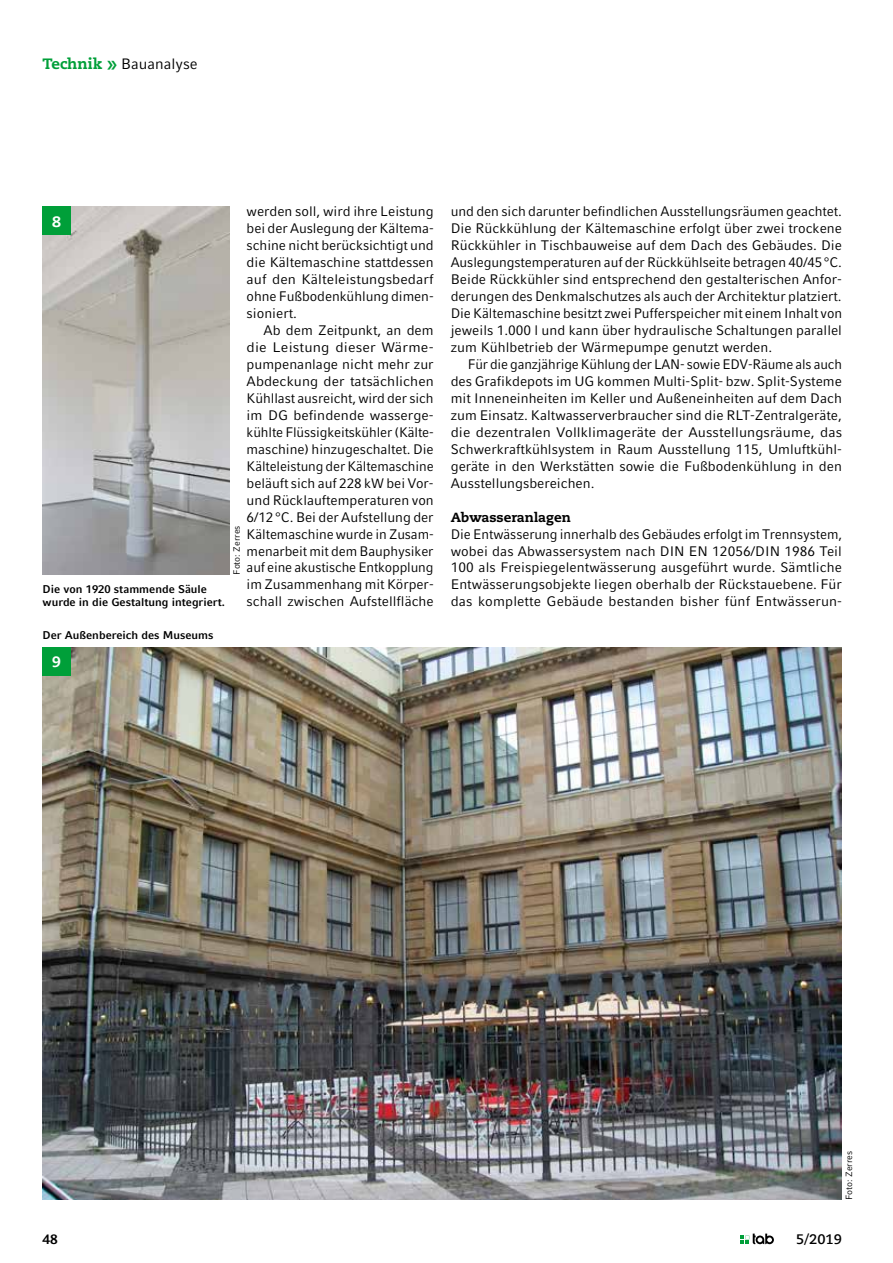
<style>
.page{position:relative;width:893px;height:1263px;background:#fff}
.page>*{position:absolute;margin:0;border:0;box-sizing:border-box;transform-origin:0 0}
.t1{font:15px "Compatil Fact LT Pro";color:#000}
.t2{font:800 15px "Caecilia LT Std";color:#fff}
.t3{font:13.8px/17px "Compatil Fact LT Pro";color:#000;text-align:justify}
.t4{font:13.8px/17px "Compatil Fact LT Pro";color:#000;text-align:justify;scale:.96 1}
.t5{font:700 13.8px "Caecilia LT Std";color:#000}
.t6{font:700 13.8px "Compatil Fact LT Pro";color:#000}
.t7{font:800 13.2px "Caecilia LT Std";color:#000}
.t8{font:700 11.25px/13.5px "Compatil Fact LT Pro";color:#000}
.t9{font:9px "Compatil Fact LT Pro";color:#000}
.s1{font-family:"Caecilia LT Std";font-weight:800;color:#009f39}
.s2{font-weight:700;font-size:21px;color:#009f39}
</style>
<div class="page">
<svg style="left:740px;top:1233px;width:34px;height:11px"></svg>
<img style="left:43px;top:647px;width:799px;height:553px">
<img style="left:43px;top:207px;width:187px;height:367px">
<div style="left:43px;top:207px;width:28px;height:28px;background:#009f39"></div>
<div style="left:43px;top:647px;width:28px;height:29px;background:#009f39"></div>
<p class="t1" style="left:43px;top:55px;width:157px"><span class="s1">Technik</span> <span class="s2">»</span> Bauanalyse</p>
<p class="t2" style="left:52px;top:212px;width:10px">8</p>
<p class="t8" style="left:43px;top:582px;width:184px">Die von 1920 stammende Säule wurde in die Gestaltung integriert.</p>
<p class="t8" style="left:43px;top:628px;width:172px">Der Außenbereich des Museums</p>
<p class="t2" style="left:52px;top:653px;width:10px">9</p>
<p class="t3" style="left:247px;top:203px;width:189px">werden soll, wird ihre Leistung bei der Auslegung der Kältema&shy;schine nicht berücksichtigt und die Kältemaschine stattdessen auf den Kälteleistungsbedarf ohne Fußbodenkühlung dimen&shy;sioniert.</p>
<p class="t3" style="left:247px;top:322px;width:189px;text-indent:17px">Ab dem Zeitpunkt, an dem die Leistung dieser Wärme&shy;pumpenanlage nicht mehr zur Abdeckung der tatsächlichen Kühllast ausreicht, wird der sich im DG befindende wasserge&shy;kühlte Flüssigkeitskühler (Kälte&shy;maschine) hinzugeschaltet. Die Kälteleistung der Kältemaschine beläuft sich auf 228 kW bei Vor&shy;und Rücklauftemperaturen von 6/12°C. Bei der Aufstellung der Kältemaschine wurde in Zusam&shy;menarbeit mit dem Bauphysiker auf eine akustische Entkopplung im Zusammenhang mit Körper&shy;schall zwischen Aufstellfläche</p>
<p class="t9" style="left:231px;top:574px;width:50px;rotate:-90deg">Foto: Zerres</p>
<p class="t3" style="left:451px;top:203px;width:393px">und den sich darunter befindlichen Ausstellungsräumen geachtet.<br>Die Rückkühlung der Kältemaschine erfolgt über zwei trockene Rückkühler in Tischbauweise auf dem Dach des Gebäudes. Die Auslegungstemperaturen auf der Rückkühlseite betragen 40/45°C.<br>Beide Rückkühler sind entsprechend den gestalterischen Anfor&shy;derungen des Denkmalschutzes als auch der Architektur platziert.<br>Die Kältemaschine besitzt zwei Pufferspeicher mit einem Inhalt von jeweils 1.000 l und kann über hydraulische Schaltungen parallel zum Kühlbetrieb der Wärmepumpe genutzt werden.</p>
<p class="t4" style="left:451px;top:356px;width:409px;text-indent:17px">Für die ganzjährige Kühlung der LAN- sowie EDV-Räume als auch des Grafikdepots im UG kommen Multi-Split- bzw. Split-Systeme mit Inneneinheiten im Keller und Außeneinheiten auf dem Dach zum Einsatz. Kaltwasserverbraucher sind die RLT-Zentralgeräte, die dezentralen Vollklimageräte der Ausstellungsräume, das Schwerkraftkühlsystem in Raum Ausstellung 115, Umluftkühl&shy;geräte in den Werkstätten sowie die Fußbodenkühlung in den Ausstellungsbereichen.</p>
<p class="t7" style="left:451px;top:509px;width:122px">Abwasseranlagen</p>
<p class="t3" style="left:451px;top:525px;width:393px">Die Entwässerung innerhalb des Gebäudes erfolgt im Trennsystem, wobei das Abwassersystem nach DIN EN 12056/DIN 1986 Teil 100 als Freispiegelentwässerung ausgeführt wurde. Sämtliche Entwässerungsobjekte liegen oberhalb der Rückstauebene. Für das komplette Gebäude bestanden bisher fünf Entwässerun-</p>
<p class="t9" style="left:844px;top:1200px;width:50px;rotate:-90deg">Foto: Zerres</p>
<p class="t6" style="left:43px;top:1231px;width:17px">48</p>
<p class="t5" style="left:796px;top:1231px;width:47px">5/2019</p>
</div>
